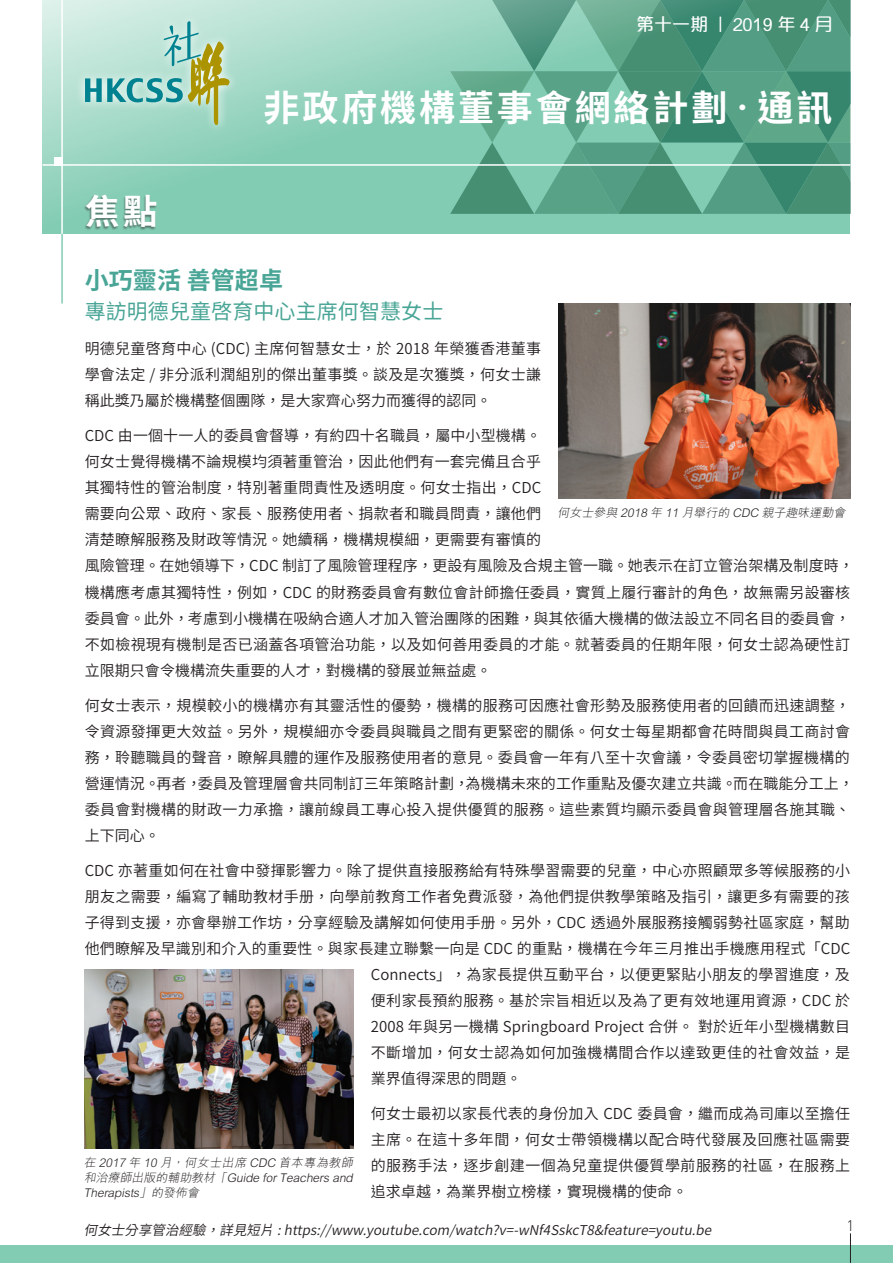
<style>
.page{position:relative;width:893px;height:1263px;background:#fff}
.page>*{position:absolute;margin:0;border:0;box-sizing:border-box;transform-origin:0 0}
.t1{font:700 36px "Noto Sans CJ Ktc";letter-spacing:.08em;color:#fff}
.t2{font:700 34.5px "Noto Sans CJ Ktc";color:#fff}
.t3{font:700 24px "Noto Sans CJ Ktc";letter-spacing:.005em;color:#49a596}
.t4{font:21px "Noto Sans CJ Ktc";letter-spacing:.005em;color:#49a596}
.t5{font:500 18px "M Elle HK";color:#fff}
.t6{font:600 15px/26.1px "Noto Sans CJ Ktc";letter-spacing:.02em;color:#231f20;text-align:justify}
.t7{font:300 15px "DIN";color:#231f20}
.t8{font:italic 600 13.5px "Noto Sans CJ Ktc";color:#231f20}
.t9{font:italic 300 12px/15px "M Hei HK";color:#231f20;text-align:justify}
</style>
<div class="page">
<svg style="left:43px;top:0;width:807px;height:234px;background:#94d2be"></svg>
<svg style="left:450px;top:0;width:400px;height:214px;background:#5ca58c"></svg>
<hr style="left:43px;top:164px;width:807px;height:2px;background:#fff">
<hr style="left:61px;top:0;width:2px;height:234px;background:#fff">
<div style="left:54px;top:157px;width:9px;height:9px;background:#fff"></div>
<hr style="left:61px;top:234px;width:2px;height:69px;background:#83ccb4">
<div style="left:0;top:1246px;width:893px;height:17px;background:#83ccb4"></div>
<svg style="left:75px;top:13px;width:164px;height:121px;background:#b4dfd1"></svg>
<svg style="left:85px;top:21px;width:145px;height:104px;background:#a9d2bc"></svg>
<img style="left:558px;top:303px;width:292px;height:195px">
<div style="left:84px;top:194px;width:74px;height:36px;background:#231f20;opacity:.5"></div>
<img style="left:85px;top:969px;width:268px;height:179px">
<svg style="left:850px;top:1234px;width:1px;height:28px"></svg>
<p class="t5" style="left:636px;top:11px;width:198px">第十一期 | 2019 年 4 月</p>
<h2 class="t2" style="left:85px;top:191px;width:74px">焦點</h2>
<h1 class="t1" style="left:264px;top:87px;width:570px">非政府機構董事會網絡計劃•通訊</h1>
<h3 class="t3" style="left:85px;top:266px;width:200px">小巧靈活 善管超卓</h3>
<h3 class="t4" style="left:85px;top:300px;width:360px">專訪明德兒童啓育中心主席何智慧女士</h3>
<p class="t6" style="left:85px;top:336px;width:458px">明德兒童啓育中心 (CDC) 主席何智慧女士，於 2018 年榮獲香港董事學會法定 / 非分派利潤組別的傑出董事獎。談及是次獲獎，何女士謙稱此獎乃屬於機構整個團隊，是大家齊心努力而獲得的認同。</p>
<p class="t6" style="left:85px;top:423px;width:771px;text-align:left">CDC 由一個十一人的委員會督導，有約四十名職員，屬中小型機構。<br>何女士覺得機構不論規模均須著重管治，因此他們有一套完備且合乎<br>其獨特性的管治制度，特別著重問責性及透明度。何女士指出，CDC<br>需要向公眾、政府、家長、服務使用者、捐款者和職員問責，讓他們<br>清楚瞭解服務及財政等情況。她續稱，機構規模細，更需要有審慎的<br>風險管理。在她領導下，CDC 制訂了風險管理程序，更設有風險及合規主管一職。她表示在訂立管治架構及制度時，機構應考慮其獨特性，例如，CDC 的財務委員會有數位會計師擔任委員，實質上履行審計的角色，故無需另設審核委員會。此外，考慮到小機構在吸納合適人才加入管治團隊的困難，與其依循大機構的做法設立不同名目的委員會，不如檢視現有機制是否已涵蓋各項管治功能，以及如何善用委員的才能。就著委員的任期年限，何女士認為硬性訂立限期只會令機構流失重要的人才，對機構的發展並無益處。</p>
<p class="t6" style="left:85px;top:692px;width:771px;text-align:left">何女士表示，規模較小的機構亦有其靈活性的優勢，機構的服務可因應社會形勢及服務使用者的回饋而迅速調整，令資源發揮更大效益。另外，規模細亦令委員與職員之間有更緊密的關係。何女士每星期都會花時間與員工商討會務，聆聽職員的聲音，瞭解具體的運作及服務使用者的意見。委員會一年有八至十次會議，令委員密切掌握機構的營運情況。再者，委員及管理層會共同制訂三年策略計劃，為機構未來的工作重點及優次建立共識。而在職能分工上，委員會對機構的財政一力承擔，讓前線員工專心投入提供優質的服務。這些素質均顯示委員會與管理層各施其職、上下同心。</p>
<p class="t6" style="left:85px;top:857px;width:767px">CDC 亦著重如何在社會中發揮影響力。除了提供直接服務給有特殊學習需要的兒童，中心亦照顧眾多等候服務的小</p>
<p class="t6" style="left:85px;top:883px;width:767px">朋友之需要，編寫了輔助教材手册，向學前教育工作者免費派發，為他們提供教學策略及指引，讓更多有需要的孩</p>
<p class="t6" style="left:85px;top:910px;width:767px">子得到支援，亦會舉辦工作坊，分享經驗及講解如何使用手册。另外，CDC 透過外展服務接觸弱勢社區家庭，幫助</p>
<p class="t6" style="left:85px;top:936px;width:767px">他們瞭解及早識別和介入的重要性。與家長建立聯繫一向是 CDC 的重點，機構在今年三月推出手機應用程式「CDC</p>
<p class="t6" style="left:371px;top:962px;width:481px">Connects」，為家長提供互動平台，以便更緊貼小朋友的學習進度，及</p>
<p class="t6" style="left:371px;top:988px;width:481px">便利家長預約服務。基於宗旨相近以及為了更有效地運用資源，CDC 於</p>
<p class="t6" style="left:371px;top:1014px;width:481px">2008 年與另一機構 Springboard Project 合併。 對於近年小型機構數目</p>
<p class="t6" style="left:371px;top:1040px;width:481px">不斷增加，何女士認為如何加強機構間合作以達致更佳的社會效益，是</p>
<p class="t6" style="left:371px;top:1066px;width:152px">業界值得深思的問題。</p>
<p class="t6" style="left:371px;top:1101px;width:481px">何女士最初以家長代表的身份加入 CDC 委員會，繼而成為司庫以至擔任主席。在這十多年間，何女士帶領機構以配合時代發展及回應社區需要的服務手法，逐步創建一個為兒童提供優質學前服務的社區，在服務上追求卓越，為業界樹立榜樣，實現機構的使命。</p>
<p class="t9" style="left:557px;top:505px;width:292px">何女士參與 2018 年 11 月舉行的 CDC 親子趣味運動會</p>
<p class="t9" style="left:84px;top:1155px;width:273px">在 2017 年 10 月，何女士出席 CDC 首本專為教師和治療師出版的輔助教材「Guide forTeachers and Therapists」的發佈會</p>
<p class="t8" style="left:84px;top:1222px;width:636px">何女士分享管治經驗，詳見短片 :https://www.youtube.com/watch?v=-wNf4SskcT8&amp;feature=youtu.be</p>
<p class="t7" style="left:847px;top:1216px;width:9px">1</p>
</div>
